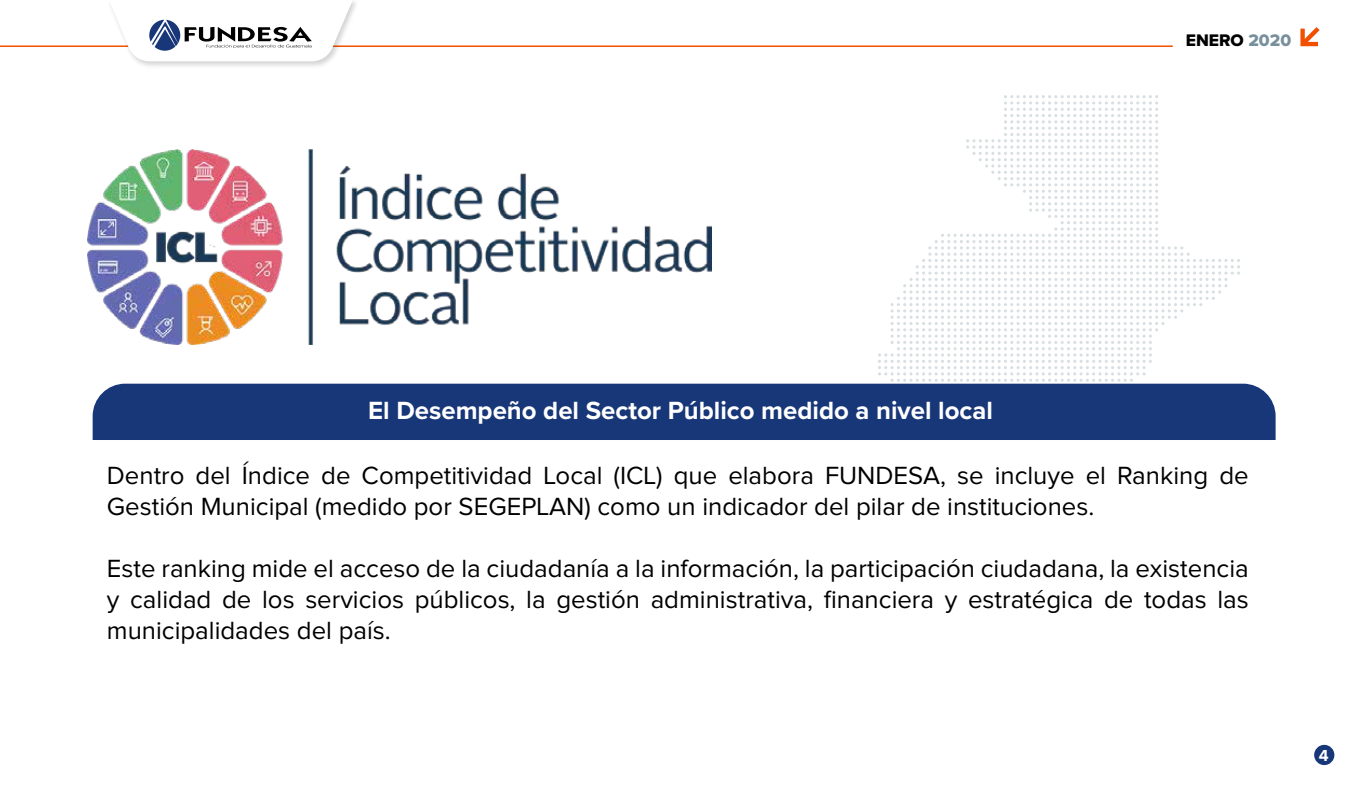
<style>
.page{position:relative;width:1362px;height:792px;background:#fff}
.page>*{position:absolute;margin:0;border:0;box-sizing:border-box;transform-origin:0 0}
.t1{font:25.8px/30.9px "Proxima Nova";color:#000}
.t2{font:700 25.8px "Proxima Nova";color:#fff}
.t3{font:17.4px "Proxima Nova Extrabld";color:#000}
.t4{font:700 16.5px "Proxima Nova";color:#fff}
.s1{color:#78909c}
</style>
<div class="page">
<img style="left:88px;top:149px;width:623px;height:196px">
<svg style="left:878px;top:95px;width:362px;height:289px"></svg>
<svg style="left:1300px;top:27px;width:20px;height:19px"></svg>
<svg style="left:0;top:0;width:1173px;height:61px"></svg>
<div style="left:1314px;top:745px;width:20px;height:20px;background:#183779;border-radius:50%"></div>
<div style="left:93px;top:384px;width:1183px;height:56px;background:#183779"></div>
<p class="t3" style="left:1186px;top:27px;width:107px">ENERO <span class="s1">2020</span></p>
<p class="t2" style="left:368px;top:391px;width:626px">El Desempeño del Sector Público medido a nivel local</p>
<p class="t1" style="left:107px;top:461px;width:1143px">Dentro del Índice de Competitividad Local (ICL) que elabora FUNDESA, se incluye el Ranking de<br>Gestión Municipal (medido por SEGEPLAN) como un indicador del pilar de instituciones.</p>
<p class="t1" style="left:107px;top:554px;width:1143px;text-align:justify">Este ranking mide el acceso de la ciudadanía a la información, la participación ciudadana, la existencia y calidad de los servicios públicos, la gestión administrativa, financiera y estratégica de todas las municipalidades del país.</p>
<p class="t4" style="left:1319px;top:743px;width:11px">4</p>
</div>
